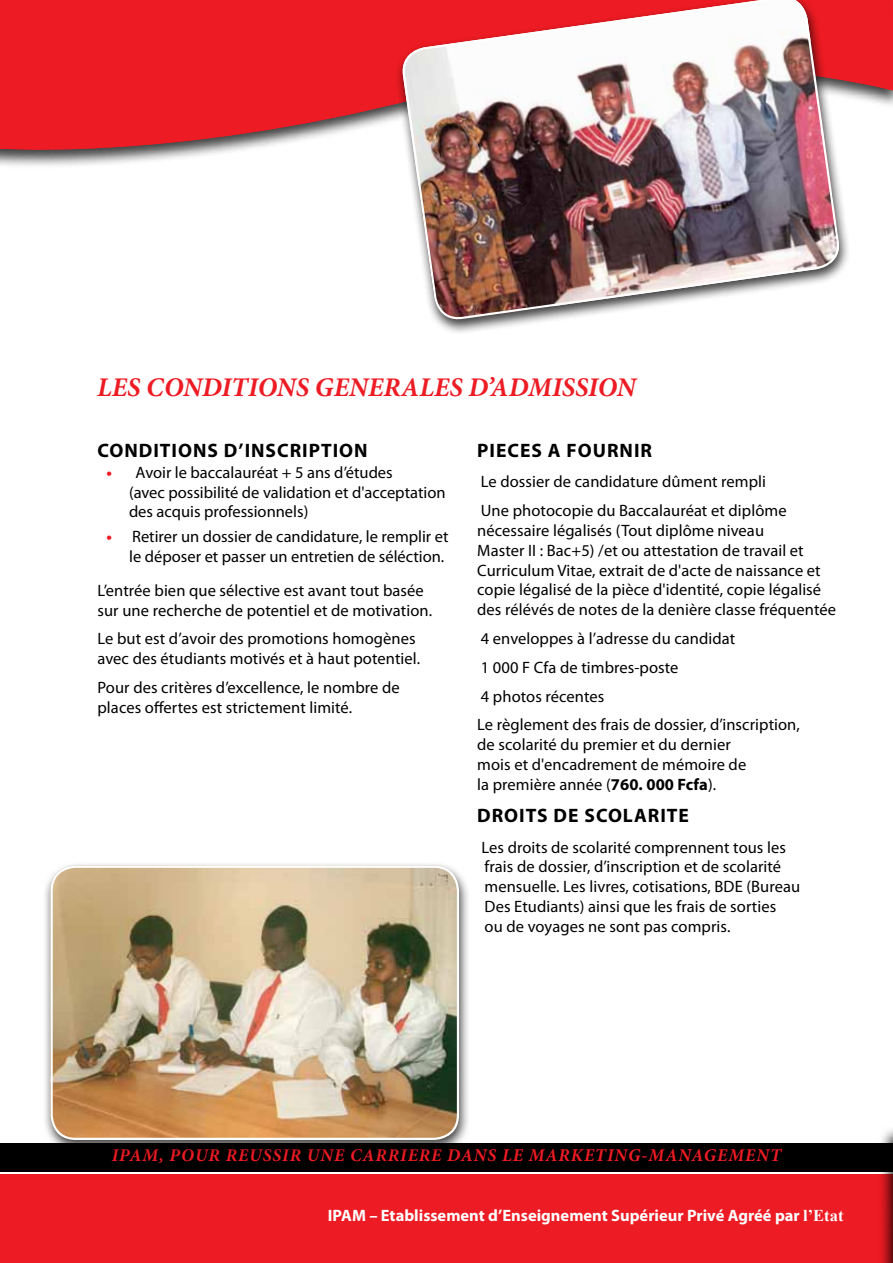
<style>
.page{position:relative;width:893px;height:1263px;background:#fff}
.page>*{position:absolute;margin:0;border:0;box-sizing:border-box;transform-origin:0 0}
.t1{font:italic 700 27px "Minion Pro";color:#ed1b23}
.t2{font:700 19.5px "Myriad Pro";letter-spacing:.05em;color:#000}
.t3{font:italic 700 18px "Minion Pro";letter-spacing:.05em;color:#ed1b23}
.t4{font:16.5px/19.8px "Myriad Pro";letter-spacing:.005em;color:#000}
.t5{font:700 16.5px "Myriad Pro";color:#fff}
.s1{font-weight:700;color:#ed1b23}
.s2{font-weight:700}
.s3{font-family:"Times New Roman"}
</style>
<div class="page">
<div style="left:0;top:1174px;width:893px;height:89px;background:#ed1b23"></div>
<div style="left:0;top:1143px;width:893px;height:28px;background:#000"></div>
<div style="left:877px;top:1123px;width:16px;height:140px;background:#000;opacity:.75"></div>
<svg style="left:0;top:0;width:893px;height:163px;fill:#ed1b23"></svg>
<svg style="left:892px;top:1125px;width:1px;height:138px"></svg>
<div style="left:394px;top:0;width:456px;height:334px;background:#000;opacity:.75"></div>
<img style="left:401px;top:0;width:440px;height:321px">
<div style="left:42px;top:861px;width:429px;height:294px;background:#000;opacity:.75"></div>
<img style="left:51px;top:866px;width:408px;height:274px">
<div style="left:51px;top:866px;width:408px;height:274px;border:2px solid #fff;border-radius:24px"></div>
<h1 class="t1" style="left:97px;top:368px;width:540px">LES CONDITIONS GENERALES D’ADMISSION</h1>
<p class="t2" style="left:98px;top:438px;width:25px">CONDITIONS</p>
<p class="t2" style="left:224px;top:438px;width:110px">D’INSCRI PTION</p>
<p class="t4" style="left:129px;top:463px;width:318px;text-indent:-22px"><span class="s1">•</span> Avoir le baccalauréat + 5 ans d’études<br>(avec possibilité de validation et d'acceptation des acquis professionnels)</p>
<p class="t4" style="left:106px;top:526px;width:344px;text-align:right"><span class="s1">•</span> Retirer un dossier de candidature, le remplir et le déposer et passer un entretien de séléction.</p>
<p class="t4" style="left:98px;top:580px;width:336px">L’entrée bien que sélective est avant tout basée sur une recherche de potentiel et de motivation.</p>
<p class="t4" style="left:98px;top:629px;width:324px">Le but est d’avoir des promotions homogènes avec des étudiants motivés et à haut potentiel.</p>
<p class="t4" style="left:98px;top:677px;width:304px">Pour des critères d’excellence, le nombre de places offertes est strictement limité.</p>
<p class="t2" style="left:477px;top:438px;width:114px">PIECES A FOURNIR</p>
<p class="t4" style="left:481px;top:467px;width:307px;line-height:28.8px">Le dossier de candidature dûment rempli<br>Une photocopie du Baccalauréat et diplôme</p>
<p class="t4" style="left:477px;top:520px;width:360px">nécessaire légalisés (Tout diplôme niveau<br>Master II : Bac+5) /et ou attestation de travail et Curriculum Vitae, extrait de d'acte de naissance et copie légalisé de la pièce d'identité, copie légalisé des rélévés de notes de la denière classe fréquentée</p>
<p class="t4" style="left:477px;top:624px;width:324px;line-height:28.8px">4 enveloppes à l’adresse du candidat<br>1 000 F Cfa de timbres-poste<br>4 photos récentes<br>Le règlement des frais de dossier, d’inscription,</p>
<p class="t4" style="left:477px;top:734px;width:271px">de scolarité du premier et du dernier mois et d'encadrement de mémoire de la première année (<span class="s2">760. 000 Fcfa</span>).</p>
<p class="t2" style="left:477px;top:803px;width:13px">DROITS</p>
<p class="t2" style="left:554px;top:803px;width:93px">DE SCOLARITE</p>
<p class="t4" style="left:482px;top:837px;width:320px">Les droits de scolarité comprennent tous les frais de dossier, d’inscription et de scolarité mensuelle. Les livres, cotisations, BDE (Bureau Des Etudiants) ainsi que les frais de sorties<br>ou de voyages ne sont pas compris.</p>
<p class="t3" style="left:112px;top:1142px;width:671px">IPAM, POUR REUSSIR UNE CARRIERE DANS LE MARKETING-MANAGEMENT</p>
<p class="t5" style="left:328px;top:1205px;width:517px">IPAM – Etablissement d’Enseignement Supérieur Privé Agréé par <span class="s3">l’Etat</span></p>
</div>
